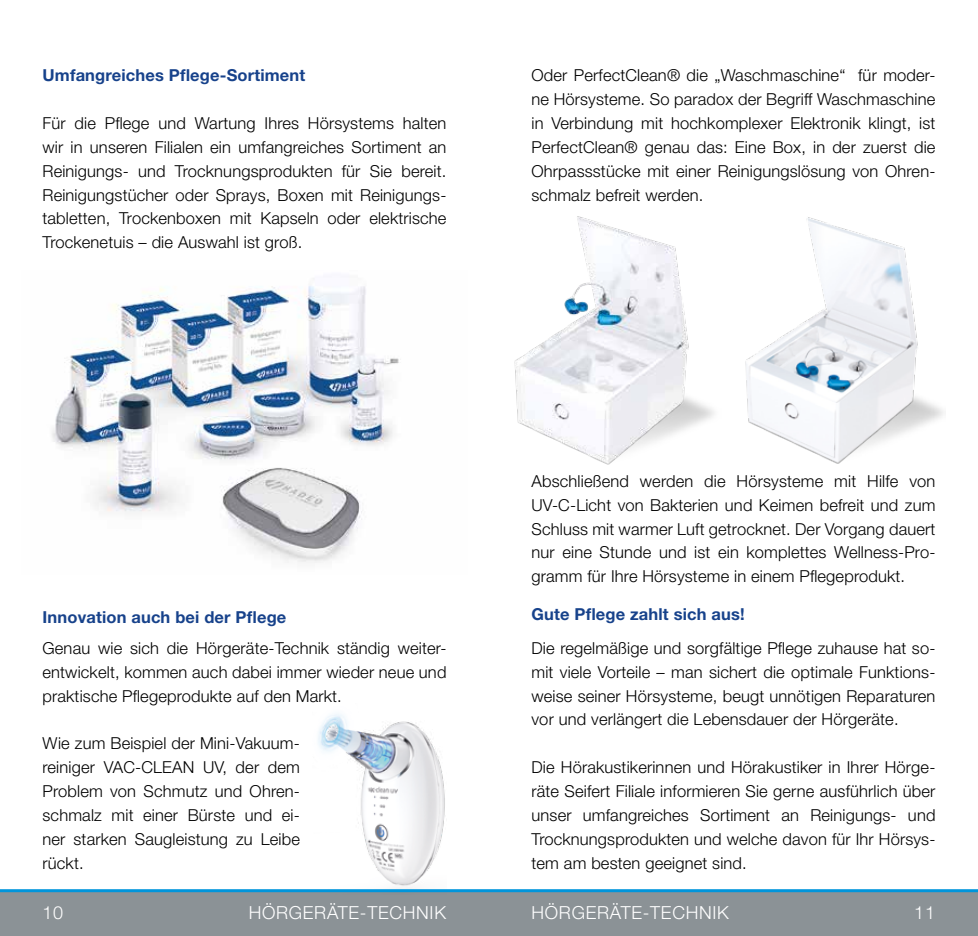
<style>
.page{position:relative;width:978px;height:936px;background:#fff}
.page>*{position:absolute;margin:0;border:0;box-sizing:border-box;transform-origin:0 0}
.t1{font:300 18px "Helvetica Neue LT Std";letter-spacing:.04em;color:#fff}
.t2{font:300 16.5px/23.9px "Helvetica Neue LT Std";letter-spacing:.01em;color:#000;text-align:justify}
.t3{font:700 16.5px "Helvetica Neue LT Std";letter-spacing:.01em;color:#17428b}
</style>
<div class="page">
<img style="left:52px;top:285px;width:347px;height:278px">
<img style="left:318px;top:714px;width:127px;height:175px">
<img style="left:514px;top:216px;width:200px;height:249px">
<img style="left:745px;top:217px;width:199px;height:247px">
<div style="left:0;top:890px;width:978px;height:45px;background:#8b9296"></div>
<hr style="left:0;top:889px;width:978px;height:3px;background:#0095db">
<p class="t3" style="left:43px;top:65px;width:264px">Umfangreiches Pflege-Sortiment</p>
<p class="t2" style="left:43px;top:111px;width:405px">Für die Pflege und Wartung Ihres Hörsystems halten wir in unseren Filialen ein umfangreiches Sortiment an Reinigungs- und Trocknungsprodukten für Sie bereit.<br>Reinigungstücher oder Sprays, Boxen mit Reinigungs&shy;tabletten, Trockenboxen mit Kapseln oder elektrische Trockenetuis – die Auswahl ist groß.</p>
<p class="t2" style="left:531px;top:63px;width:405px">Oder PerfectClean® die „Waschmaschine“ für moder&shy;ne Hörsysteme. So paradox der Begriff Waschmaschine in Verbindung mit hochkomplexer Elektronik klingt, ist PerfectClean® genau das: Eine Box, in der zuerst die Ohrpassstücke mit einer Reinigungslösung von Ohren&shy;schmalz befreit werden.</p>
<p class="t3" style="left:43px;top:606px;width:245px">Innovation auch bei der Pflege</p>
<p class="t2" style="left:43px;top:635px;width:405px">Genau wie sich die Hörgeräte-Technik ständig weiter&shy;entwickelt, kommen auch dabei immer wieder neue und praktische Pflegeprodukte auf den Markt.</p>
<p class="t2" style="left:43px;top:731px;width:259px">Wie zum Beispiel der Mini-Vakuum&shy;reiniger VAC-CLEAN UV, der dem Problem von Schmutz und Ohren&shy;schmalz mit einer Bürste und ei&shy;ner starken Saugleistung zu Leibe rückt.</p>
<p class="t2" style="left:531px;top:468px;width:405px">Abschließend werden die Hörsysteme mit Hilfe von UV-C-Licht von Bakterien und Keimen befreit und zum Schluss mit warmer Luft getrocknet. Der Vorgang dauert nur eine Stunde und ist ein komplettes Wellness-Pro&shy;gramm für Ihre Hörsysteme in einem Pflegeprodukt.</p>
<p class="t3" style="left:531px;top:604px;width:215px">Gute Pflege zahlt sich aus!</p>
<p class="t2" style="left:531px;top:635px;width:405px">Die regelmäßige und sorgfältige Pflege zuhause hat so&shy;mit viele Vorteile – man sichert die optimale Funktions&shy;weise seiner Hörsysteme, beugt unnötigen Reparaturen vor und verlängert die Lebensdauer der Hörgeräte.</p>
<p class="t2" style="left:531px;top:755px;width:405px">Die Hörakustikerinnen und Hörakustiker in Ihrer Hörge&shy;räte Seifert Filiale informieren Sie gerne ausführlich über unser umfangreiches Sortiment an Reinigungs- und Trocknungsprodukten und welche davon für Ihr Hörsys&shy;tem am besten geeignet sind.</p>
<p class="t1" style="left:43px;top:901px;width:22px">10</p>
<p class="t1" style="left:249px;top:901px;width:199px">HÖRGERÄTE-TECHNIK</p>
<p class="t1" style="left:531px;top:901px;width:199px">HÖRGERÄTE-TECHNIK</p>
<p class="t1" style="left:914px;top:901px;width:22px">11</p>
</div>
